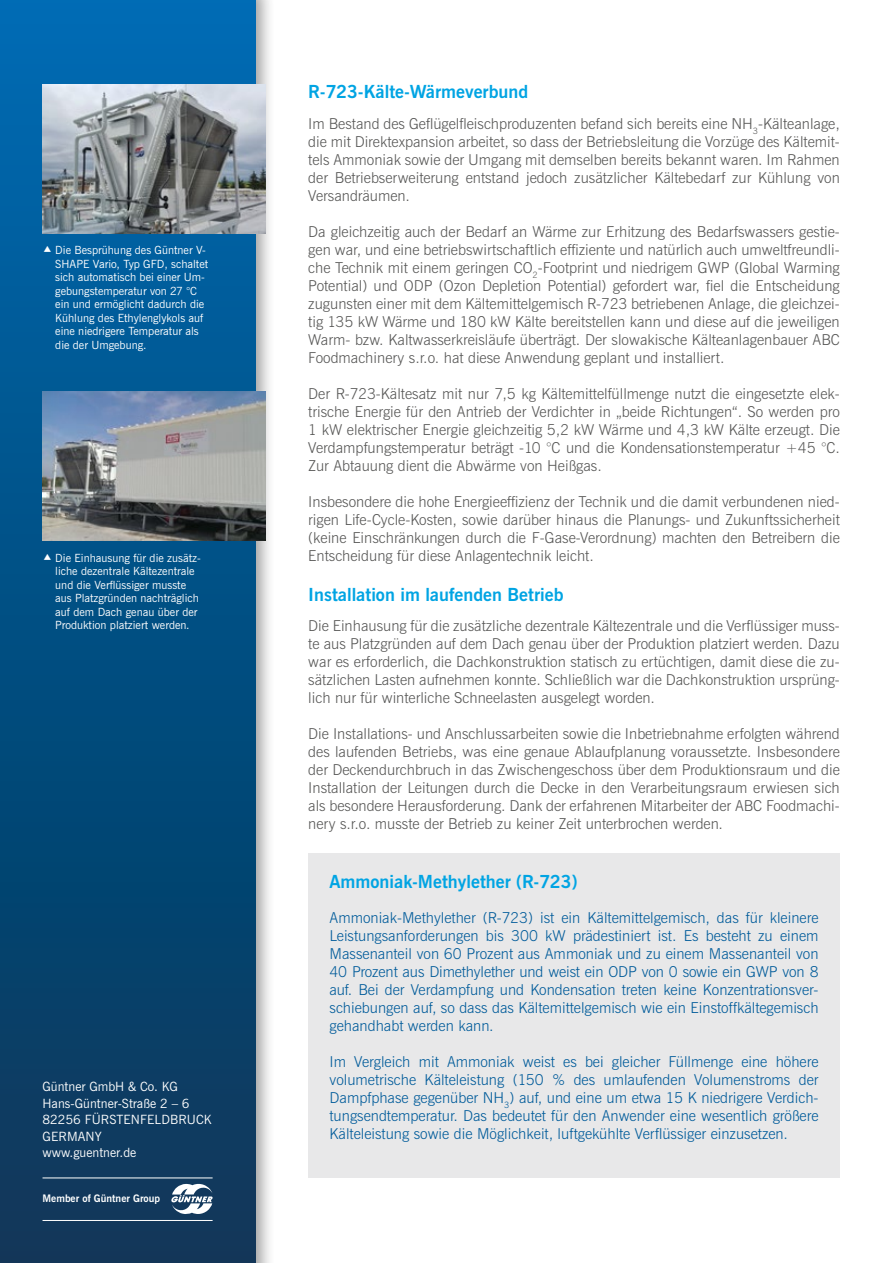
<style>
.page{position:relative;width:893px;height:1263px;background:#fff}
.page>*{position:absolute;margin:0;border:0;box-sizing:border-box;transform-origin:0 0}
.t1{font:700 18px "News Gothic";color:#00a4e3}
.t2{font:300 15px/18px "News Gothic L";color:#575756;text-align:justify}
.t3{font:300 15px/18px "News Gothic L";color:#005b9a;text-align:justify}
.t4{font:12.75px/16.5px "News Gothic";color:#fff}
.t5{font:11.25px/13.5px "News Gothic";color:#fff}
.t6{font:700 10.35px "News Gothic";color:#fff}
</style>
<div class="page">
<div style="left:0;top:0;width:276px;height:1263px;background:#000;opacity:.38"></div>
<div style="left:0;top:0;width:255px;height:1263px;background:linear-gradient(to bottom,#006cb2,#0b3556)"></div>
<svg style="left:171px;top:1184px;width:42px;height:30px"></svg>
<hr style="left:43px;top:1220px;width:170px;height:1px;background:#fff">
<hr style="left:43px;top:1177px;width:170px;height:1px;background:#fff">
<img style="left:43px;top:84px;width:223px;height:149px">
<img style="left:43px;top:391px;width:223px;height:149px">
<div style="left:308px;top:853px;width:532px;height:325px;background:#e8e8e9"></div>
<svg style="left:44px;top:246px;width:7px;height:6px"></svg>
<svg style="left:44px;top:553px;width:7px;height:6px"></svg>
<p class="t5" style="left:55px;top:244px;width:154px">Die Besprühung des Güntner V-<br>SHAPE Vario, Typ GFD, schaltet sich automatisch bei einer Um&shy;gebungstemperatur von 27 °C ein und ermöglicht dadurch die<br>Kühlung des Ethylenglykols auf eine niedrigere Temperatur als die der Umgebung.</p>
<p class="t5" style="left:55px;top:551px;width:147px">Die Einhausung für die zusätz&shy;liche dezentrale Kältezentrale und die Verflüssiger musste aus Platzgründen nachträglich auf dem Dach genau über der<br>Produktion platziert werden.</p>
<p class="t4" style="left:43px;top:1079px;width:171px">Güntner GmbH &amp; Co. KG<br>Hans-Güntner-Straße 2 – 6<br>82256 FÜRSTENFELDBRUCK<br>GERMANY<br>www.guentner.de</p>
<p class="t6" style="left:43px;top:1192px;width:119px">Member of Güntner Group</p>
<p class="t1" style="left:308px;top:80px;width:221px">R-723-Kälte-Wärmeverbund</p>
<p class="t2" style="left:308px;top:115px;width:533px">Im Bestand des Geflügelfleischproduzenten befand sich bereits eine NH<sub>3</sub>-Kälteanlage, die mit Direktexpansion arbeitet, so dass der Betriebsleitung die Vorzüge des Kältemit&shy;tels Ammoniak sowie der Umgang mit demselben bereits bekannt waren. Im Rahmen der Betriebserweiterung entstand jedoch zusätzlicher Kältebedarf zur Kühlung von Versandräumen.</p>
<p class="t2" style="left:308px;top:223px;width:533px">Da gleichzeitig auch der Bedarf an Wärme zur Erhitzung des Bedarfswassers gestie&shy;gen war, und eine betriebswirtschaftlich effiziente und natürlich auch umweltfreundli&shy;che Technik mit einem geringen CO<sub>2</sub>-Footprint und niedrigem GWP (Global Warming Potential) und ODP (Ozon Depletion Potential) gefordert war, fiel die Entscheidung zugunsten einer mit dem Kältemittelgemisch R-723 betriebenen Anlage, die gleichzei&shy;tig 135 kW Wärme und 180 kW Kälte bereitstellen kann und diese auf die jeweiligen Warm- bzw. Kaltwasserkreisläufe überträgt. Der slowakische Kälteanlagenbauer ABC Foodmachinery s.r.o. hat diese Anwendung geplant und installiert.</p>
<p class="t2" style="left:308px;top:385px;width:533px">Der R-723-Kältesatz mit nur 7,5 kg Kältemittelfüllmenge nutzt die eingesetzte elek&shy;trische Energie für den Antrieb der Verdichter in „beide Richtungen“. So werden pro 1 kW elektrischer Energie gleichzeitig 5,2 kW Wärme und 4,3 kW Kälte erzeugt. Die Verdampfungstemperatur beträgt -10 °C und die Kondensationstemperatur +45 °C.<br>Zur Abtauung dient die Abwärme von Heißgas.</p>
<p class="t2" style="left:308px;top:493px;width:533px">Insbesondere die hohe Energieeffizienz der Technik und die damit verbundenen nied&shy;rigen Life-Cycle-Kosten, sowie darüber hinaus die Planungs- und Zukunftssicherheit (keine Einschränkungen durch die F-Gase-Verordnung) machten den Betreibern die Entscheidung für diese Anlagentechnik leicht.</p>
<p class="t1" style="left:308px;top:582px;width:257px">Installation im laufenden Betrieb</p>
<p class="t2" style="left:308px;top:617px;width:533px">Die Einhausung für die zusätzliche dezentrale Kältezentrale und die Verflüssiger muss&shy;te aus Platzgründen auf dem Dach genau über der Produktion platziert werden. Dazu war es erforderlich, die Dachkonstruktion statisch zu ertüchtigen, damit diese die zu&shy;sätzlichen Lasten aufnehmen konnte. Schließlich war die Dachkonstruktion ursprüng&shy;lich nur für winterliche Schneelasten ausgelegt worden.</p>
<p class="t2" style="left:308px;top:725px;width:533px">Die Installations- und Anschlussarbeiten sowie die Inbetriebnahme erfolgten während des laufenden Betriebs, was eine genaue Ablaufplanung voraussetzte. Insbesondere der Deckendurchbruch in das Zwischengeschoss über dem Produktionsraum und die Installation der Leitungen durch die Decke in den Verarbeitungsraum erwiesen sich als besondere Herausforderung. Dank der erfahrenen Mitarbeiter der ABC Foodmachi&shy;nery s.r.o. musste der Betrieb zu keiner Zeit unterbrochen werden.</p>
<p class="t1" style="left:330px;top:869px;width:250px">Ammoniak-Methylether (R-723)</p>
<p class="t3" style="left:330px;top:908px;width:490px">Ammoniak-Methylether (R-723) ist ein Kältemittelgemisch, das für kleinere Leistungsanforderungen bis 300 kW prädestiniert ist. Es besteht zu einem Massenanteil von 60 Prozent aus Ammoniak und zu einem Massenanteil von 40 Prozent aus Dimethylether und weist ein ODP von 0 sowie ein GWP von 8 auf. Bei der Verdampfung und Kondensation treten keine Konzentrationsver&shy;schiebungen auf, so dass das Kältemittelgemisch wie ein Einstoffkältegemisch gehandhabt werden kann.</p>
<p class="t3" style="left:330px;top:1052px;width:491px">Im Vergleich mit Ammoniak weist es bei gleicher Füllmenge eine höhere volumetrische Kälteleistung (150 % des umlaufenden Volumenstroms der Dampfphase gegenüber NH<sub>3</sub>) auf, und eine um etwa 15 K niedrigere Verdich&shy;tungsendtemperatur. Das bedeutet für den Anwender eine wesentlich größere Kälteleistung sowie die Möglichkeit, luftgekühlte Verflüssiger einzusetzen.</p>
</div>
